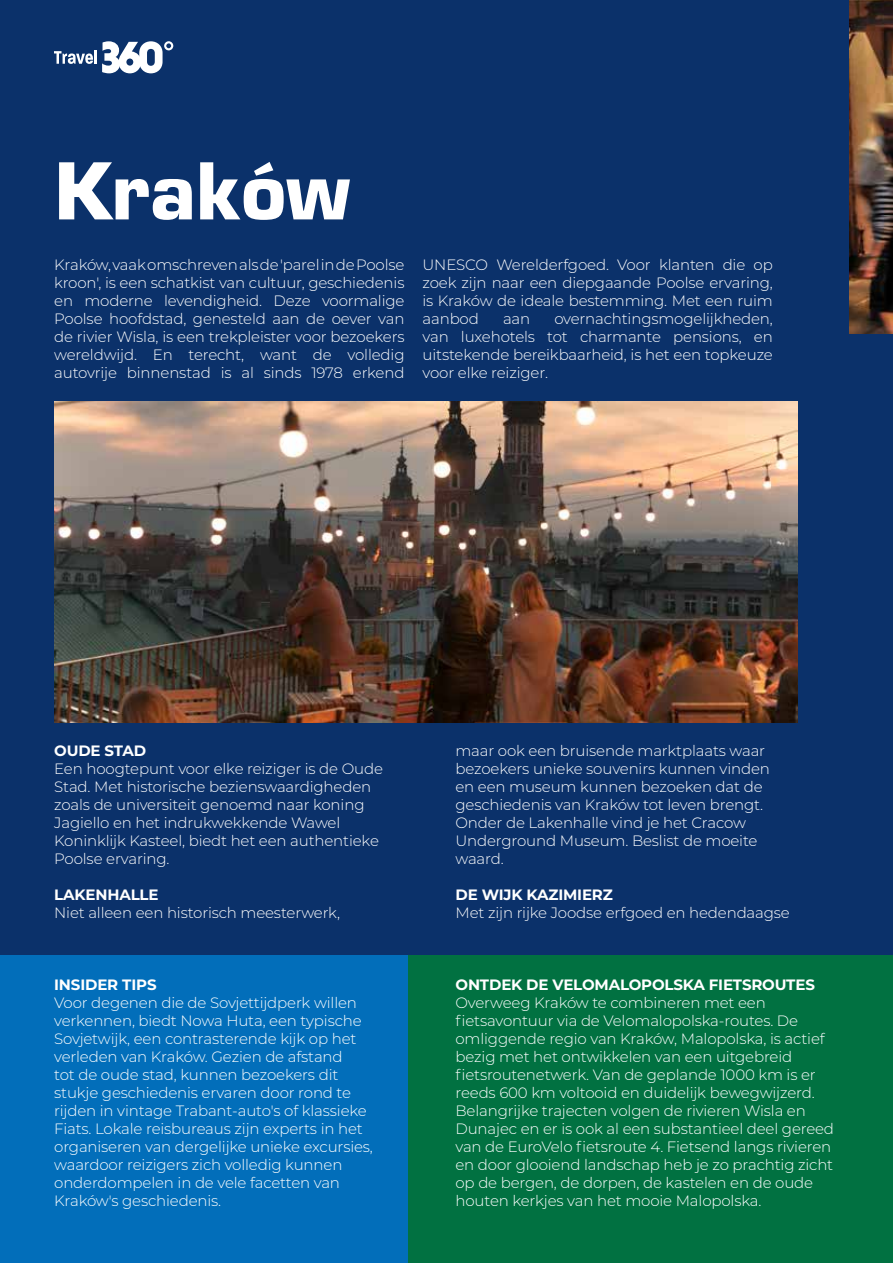
<style>
.page{position:relative;width:893px;height:1263px;background:#0b316a}
.page>*{position:absolute;margin:0;border:0;box-sizing:border-box;transform-origin:0 0}
.t1{font:700 76.2px "Eurostile LT Std";color:#fff}
.t2{font:300 15px/18px "Montserrat";letter-spacing:-.01em;color:#fff}
.t3{font:700 15px "Montserrat";letter-spacing:-.01em;color:#fff}
</style>
<div class="page">
<div style="left:408px;top:955px;width:485px;height:308px;background:#017141"></div>
<div style="left:0;top:955px;width:408px;height:308px;background:#026eba"></div>
<svg style="left:54px;top:41px;width:119px;height:32px"></svg>
<img style="left:54px;top:402px;width:743px;height:321px">
<img style="left:850px;top:0;width:43px;height:333px">
<h1 class="t1" style="left:54px;top:144px;width:297px">Kraków</h1>
<p class="t2" style="left:54px;top:255px;width:352px;text-align:justify">Kraków, vaak omschreven als de 'parel in de Poolse kroon', is een schatkist van cultuur, geschiedenis en moderne levendigheid. Deze voormalige Poolse hoofdstad, genesteld aan de oever van de rivier Wisla, is een trekpleister voor bezoekers wereldwijd. En terecht, want de volledig autovrije binnenstad is al sinds 1978 erkend</p>
<p class="t2" style="left:423px;top:255px;width:352px;text-align:justify">UNESCO Werelderfgoed. Voor klanten die op zoek zijn naar een diepgaande Poolse ervaring, is Kraków de ideale bestemming. Met een ruim aanbod</p>
<p class="t2" style="left:423px;top:309px;width:352px;text-align:justify;text-indent:132px">overnachtingsmogelijkheden, van luxehotels tot charmante pensions, en uitstekende bereikbaarheid, is het een topkeuze voor elke reiziger.</p>
<p class="t2" style="left:503px;top:309px;width:29px">aan</p>
<p class="t3" style="left:54px;top:740px;width:94px">OUDE STAD</p>
<p class="t2" style="left:54px;top:759px;width:330px">Een hoogtepunt voor elke reiziger is de Oude Stad. Met historische bezienswaardigheden zoals de universiteit genoemd naar koning Jagiello en het indrukwekkende Wawel Koninklijk Kasteel, biedt het een authentieke Poolse ervaring.</p>
<p class="t3" style="left:54px;top:884px;width:106px">LAKENHALLE</p>
<p class="t2" style="left:54px;top:903px;width:287px">Niet alleen een historisch meesterwerk,</p>
<p class="t3" style="left:54px;top:974px;width:104px">INSIDER TIPS</p>
<p class="t2" style="left:54px;top:993px;width:320px">Voor degenen die de Sovjettijdperk willen verkennen, biedt Nowa Huta, een typische Sovjetwijk, een contrasterende kijk op het verleden van Kraków. Gezien de afstand<br>tot de oude stad, kunnen bezoekers dit stukje geschiedenis ervaren door rond te rijden in vintage Trabant-auto's of klassieke Fiats. Lokale reisbureaus zijn experts in het organiseren van dergelijke unieke excursies, waardoor reizigers zich volledig kunnen onderdompelen in de vele facetten van Kraków's geschiedenis.</p>
<p class="t2" style="left:455px;top:741px;width:316px">maar ook een bruisende marktplaats waar bezoekers unieke souvenirs kunnen vinden en een museum kunnen bezoeken dat de geschiedenis van Kraków tot leven brengt.<br>Onder de Lakenhalle vind je het Cracow Underground Museum. Beslist de moeite waard.</p>
<p class="t3" style="left:455px;top:884px;width:159px">DE WIJK KAZIMIERZ</p>
<p class="t2" style="left:455px;top:903px;width:336px">Met zijn rijke Joodse erfgoed en hedendaagse</p>
<p class="t3" style="left:455px;top:974px;width:361px">ONTDEK DE VELOMALOPOLSKA FIETSROUTES</p>
<p class="t2" style="left:455px;top:993px;width:380px">Overweeg Kraków te combineren met een fietsavontuur via de Velomalopolska-routes. De omliggende regio van Kraków, Malopolska, is actief bezig met het ontwikkelen van een uitgebreid fietsroutenetwerk. Van de geplande 1000 km is er reeds 600 km voltooid en duidelijk bewegwijzerd.<br>Belangrijke trajecten volgen de rivieren Wisla en Dunajec en er is ook al een substantieel deel gereed van de EuroVelo fietsroute 4. Fietsend langs rivieren en door glooiend landschap heb je zo prachtig zicht op de bergen, de dorpen, de kastelen en de oude houten kerkjes van het mooie Malopolska.</p>
</div>
